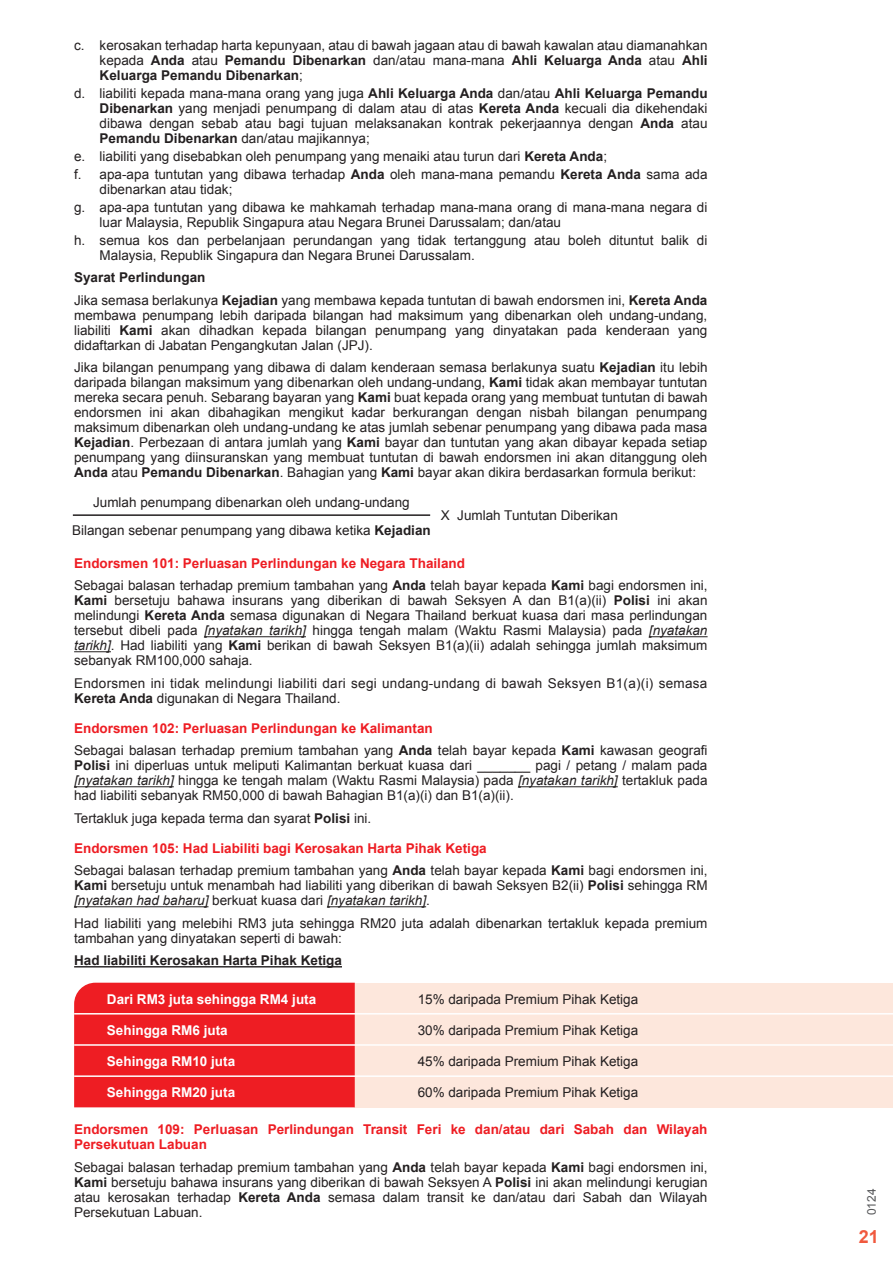
<style>
.page{position:relative;width:893px;height:1263px;background:#fff}
.page>*{position:absolute;margin:0;border:0;box-sizing:border-box;transform-origin:0 0}
.t1{font:700 18px "Arial";color:#f0593e}
.t2{font:13.5px/15px "Arial";color:#231f20}
.t3{font:13.5px/15px "Arial";letter-spacing:.02em;color:#231f20}
.t4{font:700 13.5px/15px "Arial";color:#ee1d23}
.t5{font:700 13.5px "Arial";color:#fff}
.t6{font:700 13.5px "Arial";color:#231f20}
.t7{font:12px "Arial";color:#57585a}
.s1{font-weight:700}
.s2{font-weight:700;color:#ee1d23}
.s3{font-style:italic}
</style>
<div class="page">
<hr style="left:73px;top:514px;width:357px;height:2px;background:#231f20">
<hr style="left:204px;top:636px;width:102px;height:1px;background:#231f20">
<hr style="left:649px;top:636px;width:59px;height:1px;background:#231f20">
<hr style="left:74px;top:651px;width:37px;height:1px;background:#231f20">
<hr style="left:74px;top:786px;width:100px;height:1px;background:#231f20">
<hr style="left:518px;top:786px;width:100px;height:1px;background:#231f20">
<hr style="left:74px;top:906px;width:134px;height:1px;background:#231f20">
<hr style="left:327px;top:906px;width:99px;height:1px;background:#231f20">
<hr style="left:74px;top:966px;width:268px;height:1px;background:#231f20">
<div style="left:355px;top:983px;width:538px;height:124px;background:#fde7dc"></div>
<div style="left:74px;top:983px;width:281px;height:124px;background:#ee1d23"></div>
<hr style="left:74px;top:1044px;width:819px;height:2px;background:#fff">
<hr style="left:74px;top:1013px;width:819px;height:1px;background:#fff">
<hr style="left:74px;top:1075px;width:819px;height:2px;background:#fff">
<p class="t2" style="left:100px;top:38px;width:609px;text-align:justify;text-indent:-26px">c. kerosakan terhadap harta kepunyaan, atau di bawah jagaan atau di bawah kawalan atau diamanahkan kepada <span class="s1">Anda</span> atau <span class="s1">Pemandu Dibenarkan</span> dan/atau mana-mana <span class="s1">Ahli Keluarga Anda</span> atau <span class="s1">Ahli Keluarga Pemandu Dibenarkan</span>;</p>
<p class="t2" style="left:100px;top:86px;width:609px;text-align:justify;text-indent:-26px">d. liabiliti kepada mana-mana orang yang juga <span class="s1">Ahli Keluarga Anda</span> dan/atau <span class="s1">Ahli Keluarga Pemandu Dibenarkan</span> yang menjadi penumpang di dalam atau di atas <span class="s1">Kereta Anda</span> kecuali dia dikehendaki dibawa dengan sebab atau bagi tujuan melaksanakan kontrak pekerjaannya dengan <span class="s1">Anda</span> atau <span class="s1">Pemandu Dibenarkan</span> dan/atau majikannya;</p>
<p class="t2" style="left:74px;top:147px;width:635px;line-height:18px">e. liabiliti yang disebabkan oleh penumpang yang menaiki atau turun dari <span class="s1">Kereta Anda</span>;<br>f. apa-apa tuntutan yang dibawa terhadap <span class="s1">Anda</span> oleh mana-mana pemandu <span class="s1">Kereta Anda</span> sama ada</p>
<p class="t2" style="left:74px;top:180px;width:635px;line-height:18px;text-indent:26px">dibenarkan atau tidak;<br>g. apa-apa tuntutan yang dibawa ke mahkamah terhadap mana-mana orang di mana-mana negara di</p>
<p class="t2" style="left:74px;top:213px;width:635px;line-height:18px;text-indent:26px">luar Malaysia, Republik Singapura atau Negara Brunei Darussalam; dan/atau<br>h. semua kos dan perbelanjaan perundangan yang tidak tertanggung atau boleh dituntut balik di</p>
<p class="t2" style="left:100px;top:248px;width:377px">Malaysia, Republik Singapura dan Negara Brunei Darussalam.</p>
<p class="t2" style="left:74px;top:266px;width:635px;line-height:22.5px"><span class="s1">Syarat Perlindungan<br></span>Jika semasa berlakunya <span class="s1">Kejadian</span> yang membawa kepada tuntutan di bawah endorsmen ini, <span class="s1">Kereta Anda</span></p>
<p class="t2" style="left:74px;top:308px;width:635px;text-align:justify">membawa penumpang lebih daripada bilangan had maksimum yang dibenarkan oleh undang-undang, liabiliti <span class="s1">Kami</span> akan dihadkan kepada bilangan penumpang yang dinyatakan pada kenderaan yang didaftarkan di Jabatan Pengangkutan Jalan (JPJ).</p>
<p class="t2" style="left:74px;top:360px;width:635px;text-align:justify">Jika bilangan penumpang yang dibawa di dalam kenderaan semasa berlakunya suatu <span class="s1">Kejadian</span> itu lebih daripada bilangan maksimum yang dibenarkan oleh undang-undang, <span class="s1">Kami</span> tidak akan membayar tuntutan mereka secara penuh. Sebarang bayaran yang <span class="s1">Kami</span> buat kepada orang yang membuat tuntutan di bawah endorsmen ini akan dibahagikan mengikut kadar berkurangan dengan nisbah bilangan penumpang maksimum dibenarkan oleh undang-undang ke atas jumlah sebenar penumpang yang dibawa pada masa <span class="s1">Kejadian</span>. Perbezaan di antara jumlah yang <span class="s1">Kami</span> bayar dan tuntutan yang akan dibayar kepada setiap penumpang yang diinsuranskan yang membuat tuntutan di bawah endorsmen ini akan ditanggung oleh <span class="s1">Anda</span> atau <span class="s1">Pemandu Dibenarkan</span>. Bahagian yang <span class="s1">Kami</span> bayar akan dikira berdasarkan formula berikut:</p>
<p class="t2" style="left:441px;top:508px;width:179px">X Jumlah Tuntutan Diberikan</p>
<p class="t2" style="left:72px;top:489px;width:360px;line-height:27.3px;text-align:center">Jumlah penumpang dibenarkan oleh undang-undang<br>Bilangan sebenar penumpang yang dibawa ketika <span class="s1">Kejadian</span></p>
<p class="t2" style="left:74px;top:552px;width:635px;line-height:22.5px"><span class="s2">Endorsmen 101: Perluasan Perlindungan ke Negara Thailand<br></span>Sebagai balasan terhadap premium tambahan yang <span class="s1">Anda</span> telah bayar kepada <span class="s1">Kami</span> bagi endorsmen ini,</p>
<p class="t2" style="left:74px;top:593px;width:635px;text-align:justify"><span class="s1">Kami</span> bersetuju bahawa insurans yang diberikan di bawah Seksyen A dan B1(a)(ii) <span class="s1">Polisi</span> ini akan melindungi <span class="s1">Kereta Anda</span> semasa digunakan di Negara Thailand berkuat kuasa dari masa perlindungan tersebut dibeli pada <span class="s3">[nyatakan tarikh]</span> hingga tengah malam (Waktu Rasmi Malaysia) pada <span class="s3">[nyatakan tarikh]</span>. Had liabiliti yang <span class="s1">Kami</span> berikan di bawah Seksyen B1(a)(ii) adalah sehingga jumlah maksimum sebanyak RM100,000 sahaja.</p>
<p class="t3" style="left:74px;top:676px;width:635px">Endorsmen ini tidak melindungi liabiliti dari segi undang-undang di bawah Seksyen B1(a)(i) semasa<br><span class="s1">Kereta Anda</span> digunakan di Negara Thailand.</p>
<p class="t2" style="left:74px;top:717px;width:635px;line-height:22.5px"><span class="s2">Endorsmen 102: Perluasan Perlindungan ke Kalimantan<br></span>Sebagai balasan terhadap premium tambahan yang <span class="s1">Anda</span> telah bayar kepada <span class="s1">Kami</span> kawasan geografi</p>
<p class="t2" style="left:74px;top:758px;width:635px;text-align:justify"><span class="s1">Polisi</span> ini diperluas untuk meliputi Kalimantan berkuat kuasa dari _______ pagi / petang / malam pada <span class="s3">[nyatakan tarikh]</span> hingga ke tengah malam (Waktu Rasmi Malaysia) pada <span class="s3">[nyatakan tarikh]</span> tertakluk pada had liabiliti sebanyak RM50,000 di bawah Bahagian B1(a)(i) dan B1(a)(ii).</p>
<p class="t2" style="left:74px;top:811px;width:299px">Tertakluk juga kepada terma dan syarat <span class="s1">Polisi</span> ini.</p>
<p class="t2" style="left:74px;top:837px;width:635px;line-height:22.5px"><span class="s2">Endorsmen 105: Had Liabiliti bagi Kerosakan Harta Pihak Ketiga<br></span>Sebagai balasan terhadap premium tambahan yang <span class="s1">Anda</span> telah bayar kepada <span class="s1">Kami</span> bagi endorsmen ini,</p>
<p class="t2" style="left:74px;top:878px;width:635px"><span class="s1">Kami</span> bersetuju untuk menambah had liabiliti yang diberikan di bawah Seksyen B2(ii) <span class="s1">Polisi</span> sehingga RM <span class="s3">[nyatakan had baharu]</span> berkuat kuasa dari <span class="s3">[nyatakan tarikh]</span>.</p>
<p class="t2" style="left:74px;top:916px;width:635px">Had liabiliti yang melebihi RM3 juta sehingga RM20 juta adalah dibenarkan tertakluk kepada premium tambahan yang dinyatakan seperti di bawah:</p>
<p class="t6" style="left:74px;top:952px;width:269px">Had liabiliti Kerosakan Harta Pihak Ketiga</p>
<p class="t5" style="left:107px;top:990px;width:211px">Dari RM3 juta sehingga RM4 juta</p>
<p class="t5" style="left:107px;top:1021px;width:122px">Sehingga RM6 juta</p>
<p class="t5" style="left:107px;top:1052px;width:130px">Sehingga RM10 juta</p>
<p class="t5" style="left:107px;top:1083px;width:130px">Sehingga RM20 juta</p>
<p class="t2" style="left:418px;top:991px;width:222px">15% daripada Premium Pihak Ketiga</p>
<p class="t2" style="left:418px;top:1023px;width:222px">30% daripada Premium Pihak Ketiga</p>
<p class="t2" style="left:418px;top:1054px;width:222px">45% daripada Premium Pihak Ketiga</p>
<p class="t2" style="left:418px;top:1085px;width:222px">60% daripada Premium Pihak Ketiga</p>
<p class="t4" style="left:74px;top:1122px;width:635px">Endorsmen 109: Perluasan Perlindungan Transit Feri ke dan/atau dari Sabah dan Wilayah<br>Persekutuan Labuan</p>
<p class="t2" style="left:74px;top:1160px;width:635px;text-align:justify">Sebagai balasan terhadap premium tambahan yang <span class="s1">Anda</span> telah bayar kepada <span class="s1">Kami</span> bagi endorsmen ini, <span class="s1">Kami</span> bersetuju bahawa insurans yang diberikan di bawah Seksyen A <span class="s1">Polisi</span> ini akan melindungi kerugian atau kerosakan terhadap <span class="s1">Kereta Anda</span> semasa dalam transit ke dan/atau dari Sabah dan Wilayah Persekutuan Labuan.</p>
<p class="t7" style="left:864px;top:1215px;width:28px;rotate:-90deg">0124</p>
<h1 class="t1" style="left:859px;top:1225px;width:22px">21</h1>
</div>
